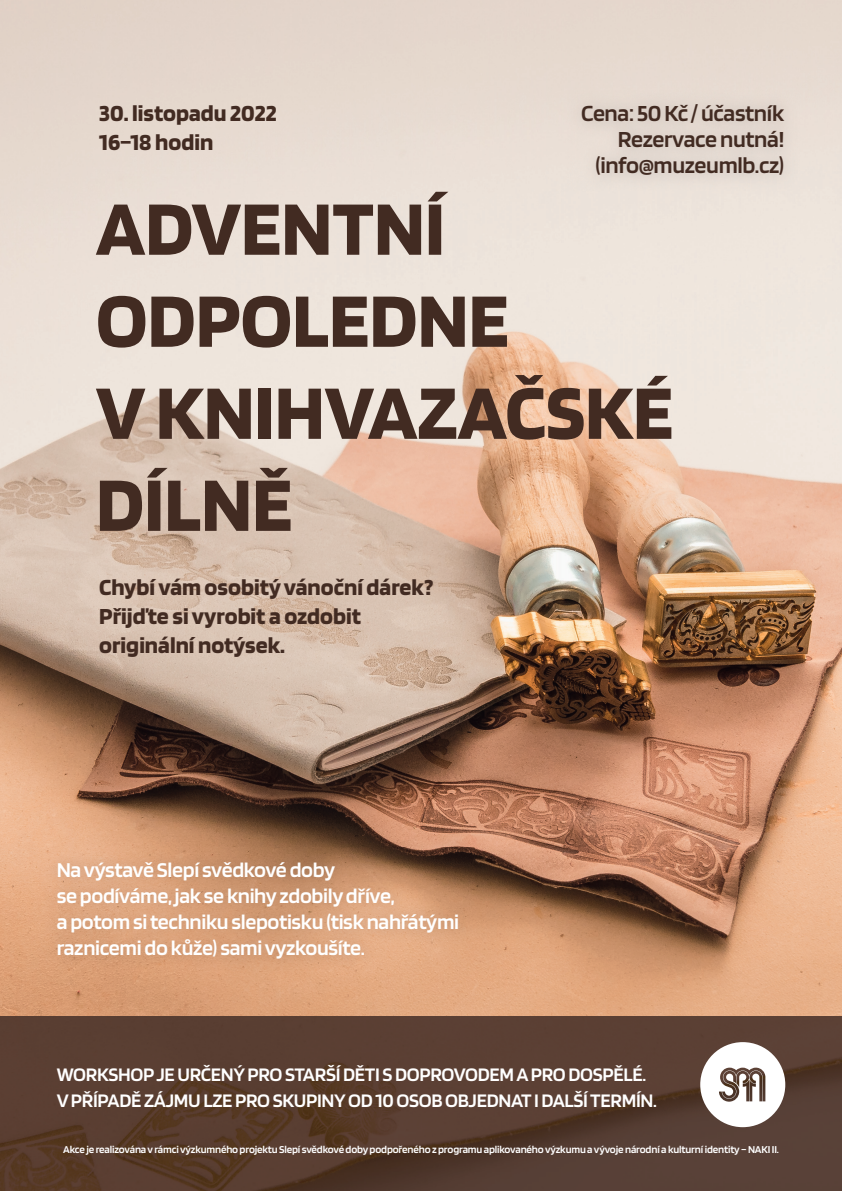
<style>
.page{position:relative;width:842px;height:1191px;background:#fff}
.page>*{position:absolute;margin:0;border:0;box-sizing:border-box;transform-origin:0 0}
.t1{font:700 80px/92px "Blinker";color:#422b22}
.t2{font:700 24px/28.8px "Blinker";color:#422b22}
.t3{font:600 24px/26px "Blinker";letter-spacing:-.015em;color:#422b22;text-align:right}
.t4{font:600 22px/26px "Blinker";letter-spacing:-.015em;color:#fff}
.t5{font:600 20px/26px "Blinker";letter-spacing:-.015em;color:#fff}
.t6{font:600 11px "Blinker";letter-spacing:-.015em;color:#fff}
</style>
<div class="page">
<img style="left:0;top:0;width:842px;height:1191px">
<img style="left:43px;top:848px;width:431px;height:126px">
<svg style="left:700px;top:1042px;width:85px;height:85px"></svg>
<img style="left:567px;top:90px;width:233px;height:101px">
<h2 class="t2" style="left:99px;top:99px;width:179px">30. listopadu 2022<br>16–18 hodin</h2>
<h2 class="t3" style="left:581px;top:100px;width:205px">Cena: 50 Kč / účastník<br>Rezervace nutná! (info@muzeumlb.cz)</h2>
<h1 class="t1" style="left:96px;top:184px;width:579px">ADVENTNÍ<br>ODPOLEDNE<br>V KNIHVAZAČSKÉ<br>DÍLNĚ</h1>
<h2 class="t2" style="left:99px;top:573px;width:335px">Chybí vám osobitý vánoční dárek?<br>Přijďte si vyrobit a ozdobit originální notýsek.</h2>
<h3 class="t4" style="left:57px;top:857px;width:404px">Na výstavě Slepí svědkové doby<br>se podíváme, jak se knihy zdobily dříve,<br>a potom si techniku slepotisku (tisk nahřátými raznicemi do kůže) sami vyzkoušíte.</h3>
<h3 class="t5" style="left:57px;top:1062px;width:602px">WORKSHOP JE URČENÝ PRO STARŠÍ DĚTI S DOPROVODEM A PRO DOSPĚLÉ.<br>V PŘÍPADĚ ZÁJMU LZE PRO SKUPINY OD 10 OSOB OBJEDNAT I DALŠÍ TERMÍN.</h3>
<p class="t6" style="left:63px;top:1143px;width:717px">Akce je realizována v rámci výzkumného projektu Slepí svědkové doby podpořeného z programu aplikovaného výzkumu a vývoje národní a kulturní identity – NAKI II.</p>
</div>
